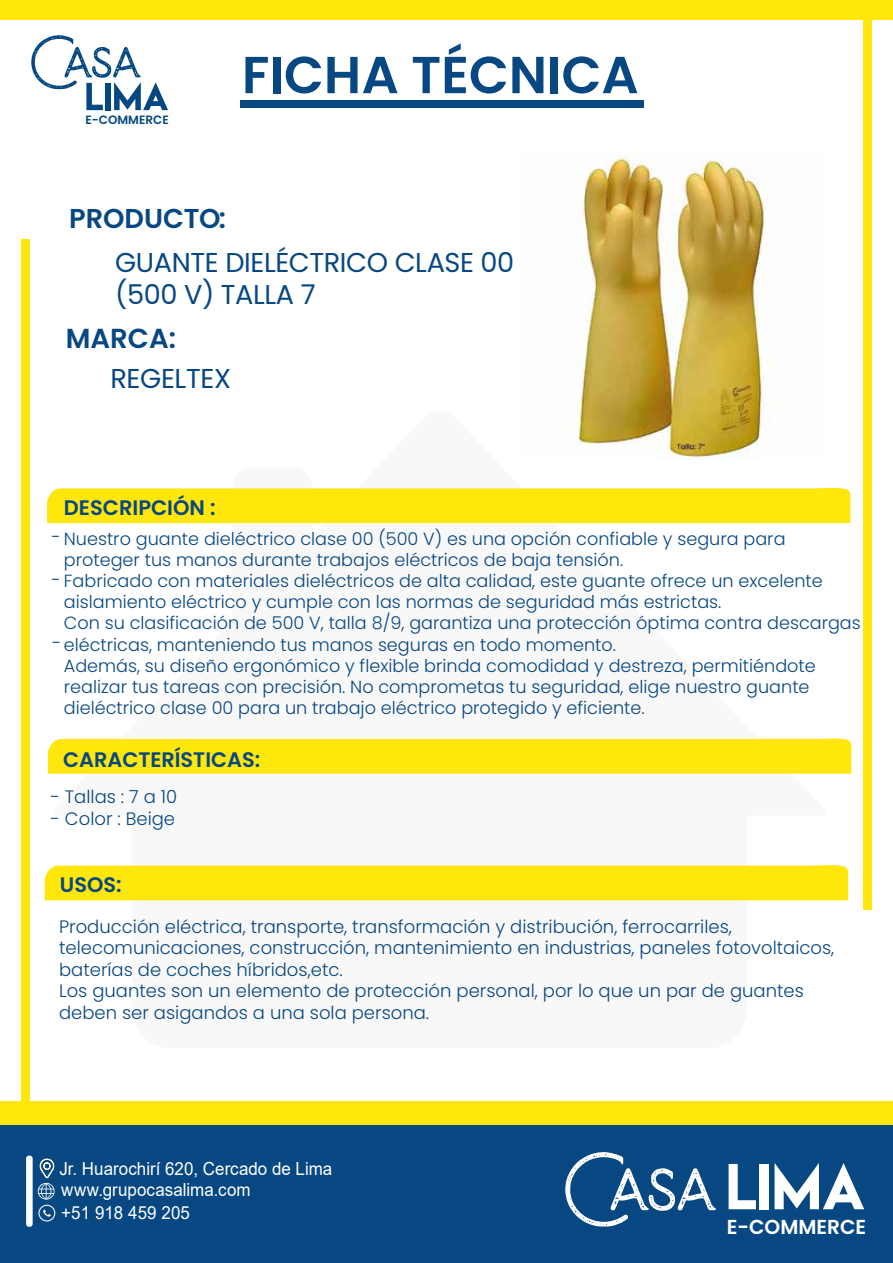
<style>
.page{position:relative;width:893px;height:1263px;background:#fff}
.page>*{position:absolute;margin:0;border:0;box-sizing:border-box;transform-origin:0 0}
.t1{font:600 52.05px "Poppins";color:#074782}
.t2{font:600 27.45px "Poppins";color:#074782}
.t3{font:27.3px/32.7px "Poppins";letter-spacing:-.015em;color:#074782}
.t4{font:600 27.3px "Poppins";color:#074782}
.t5{font:600 21px "Poppins";color:#074782}
.t6{font:600 20.25px "Poppins";color:#fff}
.t7{font:300 18px/21.6px "Poppins";color:#074782}
.t8{font:18px/20.7px "Arial";color:#fff;scale:.94 1}
.t9{font:300 17.55px/21.1px "Poppins";color:#074782}
.t10{font:600 12px "Poppins";color:#034881}
.s1{font-size:18px}
</style>
<div class="page">
<div style="left:0;top:1101px;width:893px;height:161px;background:#ffe60b"></div>
<div style="left:0;top:0;width:893px;height:20px;background:#ffe60b"></div>
<div style="left:864px;top:0;width:8px;height:909px;background:#ffe60b"></div>
<div style="left:22px;top:240px;width:8px;height:950px;background:#ffe60b"></div>
<div style="left:0;top:1125px;width:893px;height:138px;background:#074782"></div>
<svg style="left:43px;top:1209px;width:8px;height:8px"></svg>
<div style="left:38px;top:1205px;width:17px;height:16px;border:1px solid #f6f6f6;border-radius:50%"></div>
<svg style="left:729px;top:1164px;width:27px;height:45px"></svg>
<div style="left:760px;top:1164px;width:9px;height:45px;background:#fff"></div>
<svg style="left:775px;top:1163px;width:89px;height:46px"></svg>
<svg style="left:565px;top:1152px;width:151px;height:74px"></svg>
<div style="left:26px;top:1155px;width:7px;height:72px;background:#fff;border-radius:3px"></div>
<svg style="left:38px;top:1158px;width:17px;height:41px"></svg>
<div style="left:240px;top:100px;width:404px;height:7px;background:#074782"></div>
<svg style="left:31px;top:35px;width:137px;height:75px"></svg>
<div style="left:47px;top:487px;width:804px;height:36px;background:#ffe60b"></div>
<svg style="left:48px;top:738px;width:804px;height:36px;background:#fee614"></svg>
<div style="left:45px;top:865px;width:803px;height:35px;background:#ffe60b"></div>
<img style="left:569px;top:151px;width:201px;height:308px">
<p class="t10" style="left:86px;top:113px;width:85px">E-COMMERCE</p>
<h1 class="t1" style="left:242px;top:45px;width:398px">FICHA TÉCNICA</h1>
<h3 class="t4" style="left:69px;top:203px;width:158px">PRODUCTO:</h3>
<h3 class="t3" style="left:115px;top:246px;width:401px">GUANTE DIELÉCTRICO CLASE 00 (500 V) TALLA 7</h3>
<h2 class="t2" style="left:66px;top:323px;width:112px">MARCA:</h2>
<h3 class="t3" style="left:110px;top:362px;width:122px">REGELTEX</h3>
<p class="t5" style="left:64px;top:496px;width:153px">DESCRIPCIÓN :</p>
<p class="t9" style="left:64px;top:528px;width:723px;text-indent:-12px"><span class="s1">-</span> Nuestro guante dieléctrico clase 00 (500 V) es una opción confiable y segura para proteger tus manos durante trabajos eléctricos de baja tensión.</p>
<p class="t9" style="left:52px;top:570px;width:773px"><span class="s1">-</span> Fabricado con materiales dieléctricos de alta calidad, este guante ofrece un excelente</p>
<p class="t9" style="left:64px;top:592px;width:659px">aislamiento eléctrico y cumple con las normas de seguridad más estrictas.</p>
<p class="t9" style="left:64px;top:613px;width:798px">Con su clasificación de 500 V, talla 8/9, garantiza una protección óptima contra descargas</p>
<p class="t9" style="left:52px;top:634px;width:565px"><span class="s1">-</span>eléctricas, manteniendo tus manos seguras en todo momento.</p>
<p class="t9" style="left:64px;top:655px;width:753px">Además, su diseño ergonómico y flexible brinda comodidad y destreza, permitiéndote</p>
<p class="t9" style="left:64px;top:676px;width:747px">realizar tus tareas con precisión. No comprometas tu seguridad, elige nuestro guante</p>
<p class="t9" style="left:64px;top:697px;width:582px">dieléctrico clase 00 para un trabajo eléctrico protegido y eficiente.</p>
<p class="t5" style="left:63px;top:748px;width:199px">CARACTERÍSTICAS:</p>
<p class="t7" style="left:51px;top:786px;width:128px">- Tallas : 7 a 10</p>
<p class="t7" style="left:51px;top:808px;width:126px">- Color : Beige</p>
<p class="t5" style="left:60px;top:873px;width:63px">USOS:</p>
<p class="t7" style="left:59px;top:915px;width:777px">Producción eléctrica, transporte, transformación y distribución, ferrocarriles, telecomunicaciones, construcción, mantenimiento en industrias, paneles fotovoltaicos, baterías de coches híbridos,etc.<br>Los guantes son un elemento de protección personal, por lo que un par de guantes deben ser asigandos a una sola persona.</p>
<p class="t8" style="left:59px;top:1158px;width:292px">Jr. Huarochirí 620, Cercado de Lima www.grupocasalima.com</p>
<p class="t8" style="left:61px;top:1202px;width:138px">+51 918 459 205</p>
<p class="t6" style="left:727px;top:1215px;width:141px">E-COMMERCE</p>
</div>
